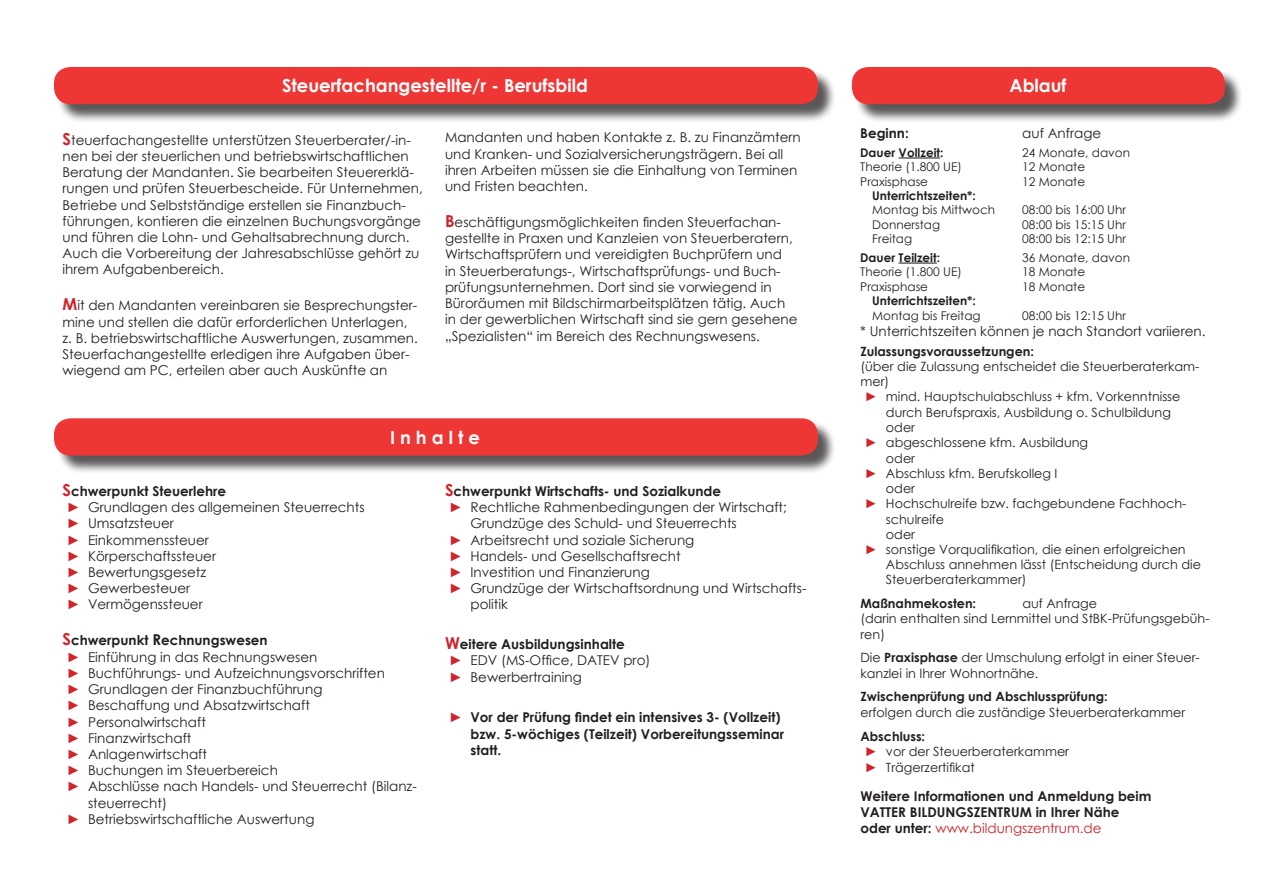
<style>
.page{position:relative;width:1263px;height:893px;background:#fff}
.page>*{position:absolute;margin:0;border:0;box-sizing:border-box;transform-origin:0 0}
.t1{font:700 18px "Century Gothic";color:#fff}
.t2{font:13.5px/16.2px "Century Gothic";color:#231f20}
.t3{font:700 13.5px/16.2px "Century Gothic";color:#231f20}
.t4{font:13.5px "Century Gothic";color:#d1232a}
.t5{font:12.75px/15.3px "Century Gothic";color:#231f20}
.t6{font:700 12.75px "Century Gothic";color:#231f20}
.t7{font:12px "Century Gothic";color:#231f20}
.t8{font:700 12px "Century Gothic";color:#231f20}
.s1{font-weight:700;font-size:16.5px;color:#d1232a}
.s2{font-size:16.5px;color:#d1232a}
.s3{color:#d1232a}
.s4{font-size:15px}
.s5{font-weight:400;color:#d1232a}
.s6{font-weight:700}
.s7{font-weight:700;color:#231f20}
</style>
<div class="page">
<div style="left:854px;top:69px;width:389px;height:54px;background:#231f20;opacity:.75"></div>
<div style="left:852px;top:67px;width:373px;height:37px;background:#ee3635;border-radius:16px"></div>
<div style="left:56px;top:69px;width:781px;height:54px;background:#231f20;opacity:.75"></div>
<div style="left:54px;top:67px;width:764px;height:37px;background:#ee3635;border-radius:16px"></div>
<div style="left:56px;top:421px;width:781px;height:53px;background:#231f20;opacity:.75"></div>
<div style="left:54px;top:418px;width:764px;height:37px;background:#ee3635;border-radius:16px"></div>
<hr style="left:899px;top:157px;width:41px;height:2px;background:#231f20">
<hr style="left:899px;top:262px;width:38px;height:2px;background:#231f20">
<p class="t1" style="left:282px;top:72px;width:307px">Steuerfachangestellte/r - Berufsbild</p>
<p class="t1" style="left:1009px;top:72px;width:59px">Ablauf</p>
<p class="t2" style="left:63px;top:132px;width:362px"><span class="s1">S</span>teuerfachangestellte unterstützen Steuerberater/-in&shy;nen bei der steuerlichen und betriebswirtschaftlichen Beratung der Mandanten. Sie bearbeiten Steuererklä&shy;rungen und prüfen Steuerbescheide. Für Unternehmen, Betriebe und Selbstständige erstellen sie Finanzbuch&shy;führungen, kontieren die einzelnen Buchungsvorgänge und führen die Lohn- und Gehaltsabrechnung durch.<br>Auch die Vorbereitung der Jahresabschlüsse gehört zu ihrem Aufgabenbereich.</p>
<p class="t2" style="left:63px;top:297px;width:357px"><span class="s1">M</span>it den Mandanten vereinbaren sie Besprechungster&shy;mine und stellen die dafür erforderlichen Unterlagen, z. B. betriebswirtschaftliche Auswertungen, zusammen.<br>Steuerfachangestellte erledigen ihre Aufgaben über&shy;wiegend am PC, erteilen aber auch Auskünfte an</p>
<p class="t2" style="left:445px;top:129px;width:357px">Mandanten und haben Kontakte z. B. zu Finanzämtern und Kranken- und Sozialversicherungsträgern. Bei all ihren Arbeiten müssen sie die Einhaltung von Terminen und Fristen beachten.</p>
<p class="t2" style="left:445px;top:214px;width:354px"><span class="s1">B</span>eschäftigungsmöglichkeiten finden Steuerfachan&shy;gestellte in Praxen und Kanzleien von Steuerberatern, Wirtschaftsprüfern und vereidigten Buchprüfern und<br>in Steuerberatungs-, Wirtschaftsprüfungs- und Buch&shy;prüfungsunternehmen. Dort sind sie vorwiegend in Büroräumen mit Bildschirmarbeitsplätzen tätig. Auch in der gewerblichen Wirtschaft sind sie gern gesehene „Spezialisten“ im Bereich des Rechnungswesens.</p>
<p class="t1" style="left:390px;top:423px;width:91px">I n h a l t e</p>
<p class="t3" style="left:63px;top:482px;width:165px"><span class="s2">S</span>chwerpunkt Steuerlehre</p>
<p class="t2" style="left:67px;top:499px;width:299px"><span class="s3">►</span> Grundlagen des allgemeinen Steuerrechts</p>
<p class="t2" style="left:67px;top:515px;width:109px"><span class="s3">►</span> Umsatzsteuer</p>
<p class="t2" style="left:67px;top:531px;width:144px"><span class="s3">►</span> Einkommenssteuer</p>
<p class="t2" style="left:67px;top:548px;width:151px"><span class="s3">►</span> Körperschaftssteuer</p>
<p class="t2" style="left:67px;top:564px;width:141px"><span class="s3">►</span> Bewertungsgesetz</p>
<p class="t2" style="left:67px;top:580px;width:125px"><span class="s3">►</span> Gewerbesteuer</p>
<p class="t2" style="left:67px;top:596px;width:138px"><span class="s3">►</span> Vermögenssteuer</p>
<p class="t3" style="left:63px;top:632px;width:207px"><span class="s2">S</span>chwerpunkt <span class="s4">R</span>echnungswesen</p>
<p class="t2" style="left:67px;top:648px;width:252px"><span class="s3">►</span> Einführung in das Rechnungswesen</p>
<p class="t2" style="left:67px;top:665px;width:320px"><span class="s3">►</span> Buchführungs- und Aufzeichnungsvorschriften</p>
<p class="t2" style="left:67px;top:681px;width:257px"><span class="s3">►</span> Grundlagen der Finanzbuchführung</p>
<p class="t2" style="left:67px;top:697px;width:245px"><span class="s3">►</span> Beschaffung und Absatzwirtschaft</p>
<p class="t2" style="left:67px;top:713px;width:141px"><span class="s3">►</span> Personalwirtschaft</p>
<p class="t2" style="left:67px;top:729px;width:126px"><span class="s3">►</span> Finanzwirtschaft</p>
<p class="t2" style="left:67px;top:746px;width:142px"><span class="s3">►</span> Anlagenwirtschaft</p>
<p class="t2" style="left:67px;top:762px;width:213px"><span class="s3">►</span> Buchungen im Steuerbereich</p>
<p class="t2" style="left:88px;top:778px;width:330px;text-indent:-21px"><span class="s3">►</span> Abschlüsse nach Handels- und Steuerrecht (Bilanz&shy;steuerrecht)</p>
<p class="t2" style="left:67px;top:810px;width:249px"><span class="s3">►</span> Betriebswirtschaftliche Auswertung</p>
<p class="t3" style="left:445px;top:482px;width:278px"><span class="s2">S</span>chwerpunkt Wirtschafts- und Sozialkunde</p>
<p class="t2" style="left:470px;top:499px;width:318px;text-indent:-21px"><span class="s3">►</span> Rechtliche Rahmenbedingungen der Wirtschaft;<br>Grundzüge des Schuld- und Steuerrechts</p>
<p class="t2" style="left:449px;top:531px;width:247px"><span class="s3">►</span> Arbeitsrecht und soziale Sicherung</p>
<p class="t2" style="left:449px;top:548px;width:233px"><span class="s3">►</span> Handels- und Gesellschaftsrecht</p>
<p class="t2" style="left:449px;top:564px;width:202px"><span class="s3">►</span> Investition und Finanzierung</p>
<p class="t2" style="left:470px;top:580px;width:337px;text-indent:-21px"><span class="s3">►</span> Grundzüge der Wirtschaftsordnung und Wirtschafts&shy;politik</p>
<p class="t3" style="left:445px;top:635px;width:181px"><span class="s2">W</span>eitere Ausbildungsinhalte</p>
<p class="t2" style="left:449px;top:652px;width:203px"><span class="s3">►</span> EDV (MS-Office, DATEV pro)</p>
<p class="t2" style="left:449px;top:668px;width:134px"><span class="s3">►</span> Bewerbertraining</p>
<p class="t3" style="left:470px;top:709px;width:315px;text-indent:-21px"><span class="s5">►</span> Vor der Prüfung findet ein intensives 3- (Vollzeit) bzw. 5-wöchiges (Teilzeit) Vorbereitungsseminar statt.</p>
<p class="t3" style="left:860px;top:125px;width:50px">Beginn:</p>
<p class="t2" style="left:1022px;top:125px;width:81px">auf Anfrage</p>
<p class="t8" style="left:860px;top:143px;width:85px">Dauer Vollzeit:</p>
<p class="t7" style="left:1022px;top:144px;width:109px">24 Monate, davon</p>
<p class="t7" style="left:860px;top:159px;width:103px">Theorie (1.800 UE)</p>
<p class="t7" style="left:1022px;top:159px;width:64px">12 Monate</p>
<p class="t7" style="left:860px;top:173px;width:69px">Praxisphase</p>
<p class="t7" style="left:1022px;top:173px;width:64px">12 Monate</p>
<p class="t8" style="left:872px;top:187px;width:105px">Unterrichtszeiten*:</p>
<p class="t7" style="left:872px;top:202px;width:124px">Montag bis Mittwoch</p>
<p class="t7" style="left:1022px;top:202px;width:105px">08:00 bis 16:00 Uhr</p>
<p class="t7" style="left:872px;top:216px;width:69px">Donnerstag</p>
<p class="t7" style="left:1022px;top:216px;width:105px">08:00 bis 15:15 Uhr</p>
<p class="t7" style="left:872px;top:231px;width:41px">Freitag</p>
<p class="t7" style="left:1022px;top:231px;width:105px">08:00 bis 12:15 Uhr</p>
<p class="t8" style="left:860px;top:248px;width:81px">Dauer Teilzeit:</p>
<p class="t7" style="left:1022px;top:249px;width:109px">36 Monate, davon</p>
<p class="t7" style="left:860px;top:264px;width:103px">Theorie (1.800 UE)</p>
<p class="t7" style="left:1022px;top:264px;width:64px">18 Monate</p>
<p class="t7" style="left:860px;top:278px;width:69px">Praxisphase</p>
<p class="t7" style="left:1022px;top:278px;width:64px">18 Monate</p>
<p class="t8" style="left:872px;top:292px;width:105px">Unterrichtszeiten*:</p>
<p class="t7" style="left:872px;top:307px;width:110px">Montag bis Freitag</p>
<p class="t7" style="left:1022px;top:307px;width:105px">08:00 bis 12:15 Uhr</p>
<p class="t2" style="left:860px;top:323px;width:347px">* Unterrichtszeiten können je nach Standort variieren.</p>
<p class="t6" style="left:860px;top:342px;width:175px">Zulassungsvoraussetzungen:</p>
<p class="t5" style="left:860px;top:359px;width:340px">(über die Zulassung entscheidet die Steuerberaterkam&shy;mer)</p>
<p class="t5" style="left:886px;top:389px;width:296px;text-indent:-21px"><span class="s3">►</span> mind. Hauptschulabschluss + kfm. Vorkenntnisse durch Berufspraxis, Ausbildung o. Schulbildung</p>
<p class="t5" style="left:886px;top:420px;width:31px">oder</p>
<p class="t5" style="left:865px;top:435px;width:225px"><span class="s3">►</span> abgeschlossene kfm. Ausbildung</p>
<p class="t5" style="left:886px;top:450px;width:31px">oder</p>
<p class="t5" style="left:865px;top:465px;width:194px"><span class="s3">►</span> Abschluss kfm. Berufskolleg I</p>
<p class="t5" style="left:886px;top:481px;width:31px">oder</p>
<p class="t5" style="left:886px;top:496px;width:302px;text-indent:-21px"><span class="s3">►</span> Hochschulreife bzw. fachgebundene Fachhoch&shy;schulreife</p>
<p class="t5" style="left:886px;top:526px;width:31px">oder</p>
<p class="t5" style="left:886px;top:541px;width:317px;text-indent:-21px"><span class="s3">►</span> sonstige Vorqualifikation, die einen erfolgreichen<br>Abschluss annehmen lässt (Entscheidung durch die<br>Steuerberaterkammer)</p>
<p class="t6" style="left:860px;top:594px;width:117px">Maßnahmekosten:</p>
<p class="t5" style="left:1022px;top:595px;width:76px">auf Anfrage</p>
<p class="t5" style="left:860px;top:611px;width:351px">(darin enthalten sind Lernmittel und StBK-Prüfungsgebüh&shy;ren)</p>
<p class="t5" style="left:860px;top:650px;width:341px">Die <span class="s6">Praxisphase</span> der Umschulung erfolgt in einer Steuer&shy;kanzlei in Ihrer Wohnortnähe.</p>
<p class="t6" style="left:860px;top:687px;width:249px">Zwischenprüfung und Abschlussprüfung:</p>
<p class="t5" style="left:860px;top:704px;width:326px">erfolgen durch die zuständige Steuerberaterkammer</p>
<p class="t6" style="left:860px;top:726px;width:66px">Abschluss:</p>
<p class="t5" style="left:865px;top:743px;width:206px"><span class="s3">►</span> vor der Steuerberaterkammer</p>
<p class="t5" style="left:865px;top:760px;width:112px"><span class="s3">►</span> Trägerzertifikat</p>
<p class="t3" style="left:860px;top:787px;width:293px">Weitere Informationen und Anmeldung beim</p>
<p class="t3" style="left:860px;top:804px;width:260px">VATTER BILDUNGSZENTRUM in Ihrer Nähe</p>
<p class="t4" style="left:860px;top:819px;width:243px"><span class="s7">oder unter:</span> www.bildungszentrum.de</p>
</div>
